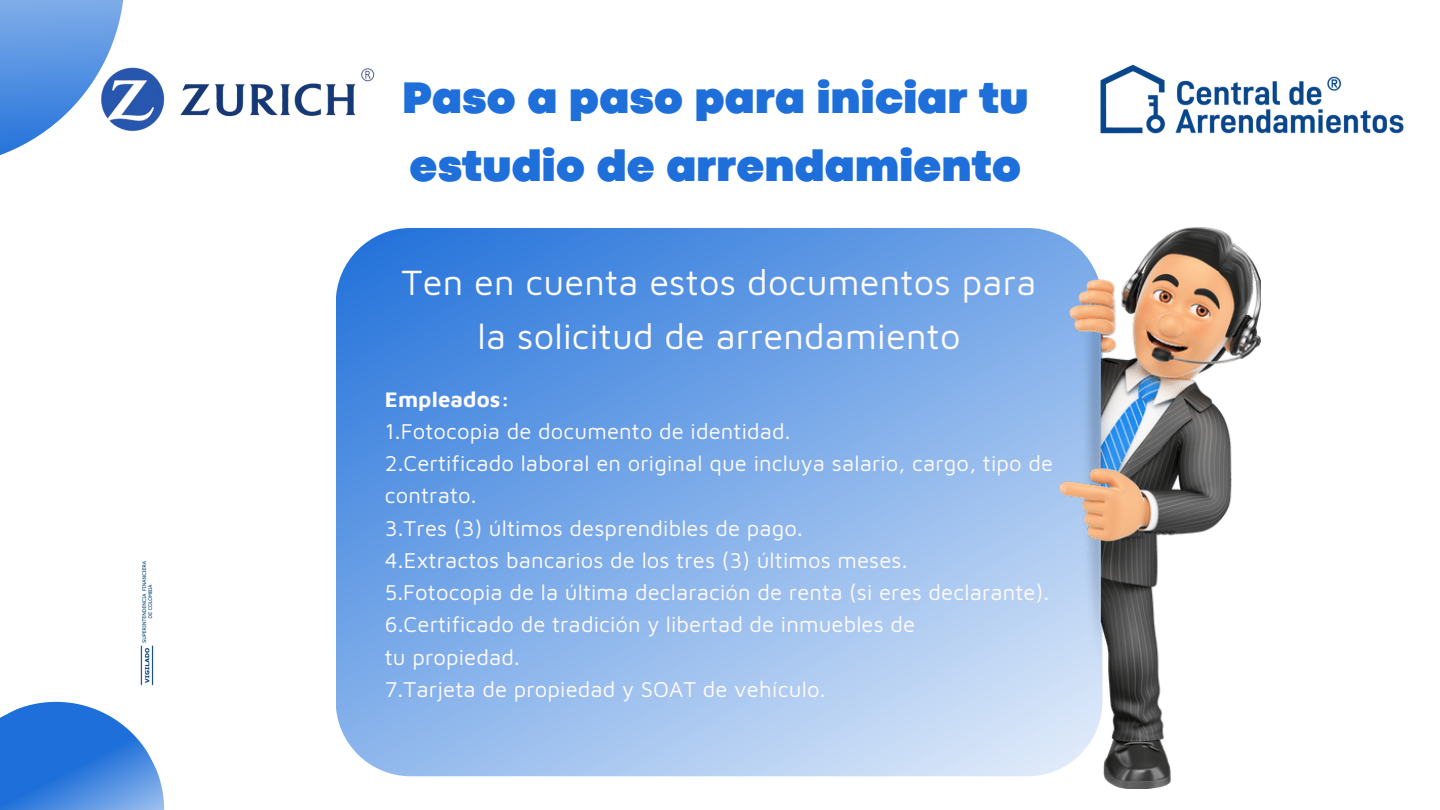
<style>
.page{position:relative;width:1440px;height:810px;background:#fff}
.page>*{position:absolute;margin:0;border:0;box-sizing:border-box;transform-origin:0 0}
.t1{font:900 46.1px/67.5px "Codec Pro";letter-spacing:.005em;color:#1e6fd9}
.t2{font:36.1px/53.2px "Maven Pro";letter-spacing:.005em;color:#fffbfb;text-align:center}
.t3{font:22px/32.2px "Maven Pro";letter-spacing:.005em;color:#fffbfb}
.t4{font:700 22px "Maven Pro";letter-spacing:.005em;color:#fffbfb}
</style>
<div class="page">
<svg style="left:0;top:701px;width:165px;height:109px"></svg>
<svg style="left:0;top:0;width:124px;height:155px"></svg>
<svg style="left:336px;top:228px;width:725px;height:548px;background:#80ade9"></svg>
<img style="left:1100px;top:64px;width:304px;height:70px">
<img style="left:98px;top:65px;width:277px;height:71px">
<img style="left:140px;top:561px;width:14px;height:125px">
<img style="left:1061px;top:228px;width:200px;height:560px">
<p class="t1" style="left:402px;top:68px;width:628px">Paso a paso para iniciar tu estudio de arrendamiento</p>
<p class="t2" style="left:402px;top:255px;width:636px">Ten en cuenta estos documentos para la solicitud de arrendamiento</p>
<h1 class="t4" style="left:385px;top:385px;width:127px">Empleados:</h1>
<p class="t3" style="left:385px;top:414px;width:407px">1.Fotocopia de documento de identidad.</p>
<p class="t3" style="left:385px;top:447px;width:670px">2.Certificado laboral en original que incluya salario, cargo, tipo de contrato.</p>
<p class="t3" style="left:385px;top:511px;width:420px">3.Tres (3) últimos desprendibles de pago.</p>
<p class="t3" style="left:385px;top:543px;width:524px">4.Extractos bancarios de los tres (3) últimos meses.</p>
<h2 class="t3" style="left:385px;top:576px;width:666px">5.Fotocopia de la última declaración de renta (si eres declarante).</h2>
<p class="t3" style="left:385px;top:608px;width:532px">6.Certificado de tradición y libertad de inmuebles de</p>
<p class="t3" style="left:385px;top:640px;width:137px">tu propiedad.</p>
<p class="t3" style="left:385px;top:672px;width:442px">7.Tarjeta de propiedad y SOAT de vehículo.</p>
</div>
